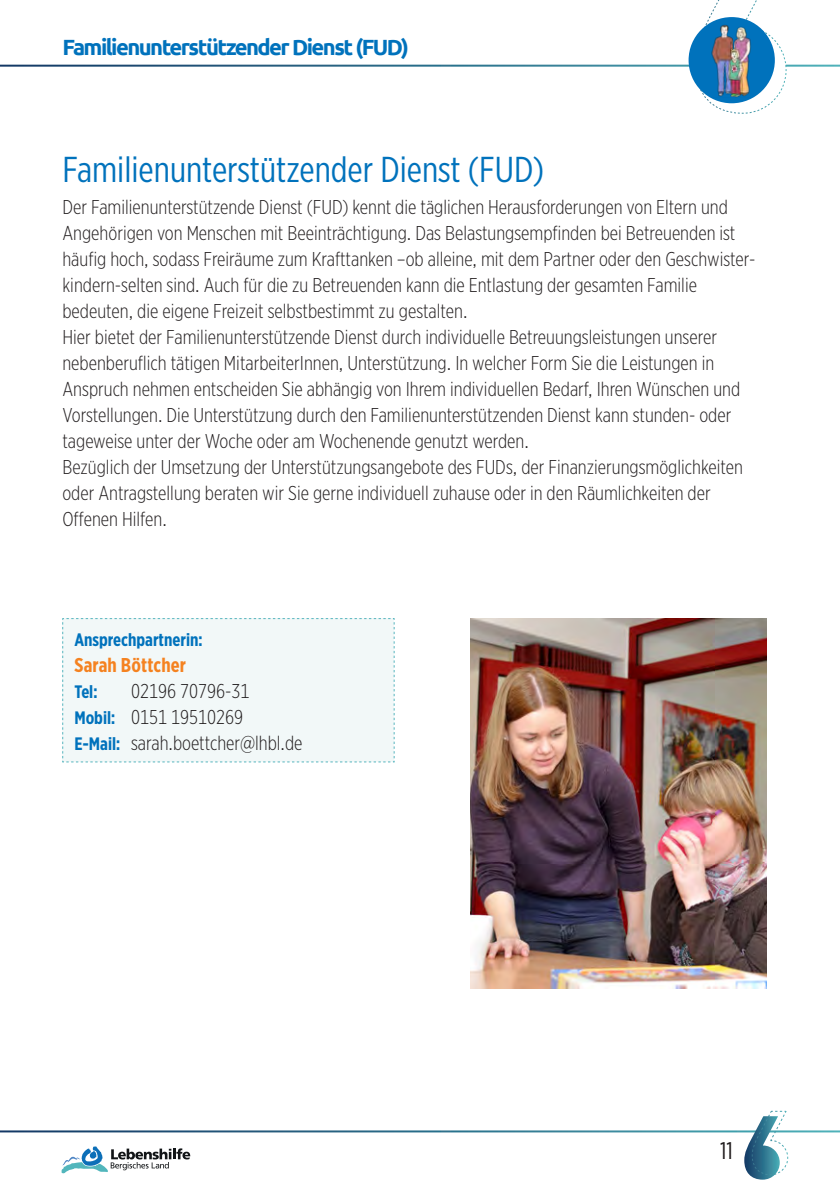
<style>
.page{position:relative;width:840px;height:1191px;background:#fff}
.page>*{position:absolute;margin:0;border:0;box-sizing:border-box;transform-origin:0 0}
.t1{font:36px "Gotham X Narrow";color:#0072bc}
.t2{font:24px "Gotham X Narrow";color:#231f20}
.t3{font:700 22px "Ubuntu";letter-spacing:-.07em;color:#0072bc}
.t4{font:300 20px/26px "Gotham X Narrow";color:#231f20}
.t5{font:700 20px "Gotham X Narrow";letter-spacing:.01em;color:#f58220}
.t6{font:700 18px "Gotham X Narrow";color:#0072bc}
.s1{font-weight:700;font-size:18px;color:#0072bc}
</style>
<div class="page">
<svg style="left:743px;top:1110px;width:44px;height:69px"></svg>
<svg style="left:61px;top:1146px;width:129px;height:27px"></svg>
<svg style="left:699px;top:0;width:87px;height:114px"></svg>
<div style="left:688px;top:17px;width:86px;height:86px;background:#0072bc;border-radius:50%"></div>
<img style="left:701px;top:23px;width:59px;height:74px">
<img style="left:470px;top:618px;width:295px;height:370px">
<div style="left:62px;top:618px;width:332px;height:144px;background:#f2f8f8"></div>
<p class="t3" style="left:62px;top:34px;width:348px">Familienunterstützender Dienst (FUD)</p>
<h1 class="t1" style="left:62px;top:148px;width:483px">Familienunterstützender Dienst (FUD)</h1>
<p class="t4" style="left:62px;top:193px;width:694px">Der Familienunterstützende Dienst (FUD) kennt die täglichen Herausforderungen von Eltern und Angehörigen von Menschen mit Beeinträchtigung. Das Belastungsempfinden bei Betreuenden ist häufig hoch, sodass Freiräume zum Krafttanken –ob alleine, mit dem Partner oder den Geschwister&shy;kindern-selten sind. Auch für die zu Betreuenden kann die Entlastung der gesamten Familie bedeuten, die eigene Freizeit selbstbestimmt zu gestalten.<br>Hier bietet der Familienunterstützende Dienst durch individuelle Betreuungsleistungen unserer nebenberuflich tätigen MitarbeiterInnen, Unterstützung. In welcher Form Sie die Leistungen in Anspruch nehmen entscheiden Sie abhängig von Ihrem individuellen Bedarf, Ihren Wünschen und Vorstellungen. Die Unterstützung durch den Familienunterstützenden Dienst kann stunden- oder tageweise unter der Woche oder am Wochenende genutzt werden.<br>Bezüglich der Umsetzung der Unterstützungsangebote des FUDs, der Finanzierungsmöglichkeiten oder Antragstellung beraten wir Sie gerne individuell zuhause oder in den Räumlichkeiten der Offenen Hilfen.</p>
<p class="t6" style="left:74px;top:629px;width:129px">Ansprechpartnerin:</p>
<p class="t5" style="left:74px;top:653px;width:113px">Sarah Böttcher</p>
<p class="t6" style="left:74px;top:681px;width:25px">Tel:</p>
<p class="t4" style="left:74px;top:678px;width:229px;text-indent:57px">02196 70796-31<br><span class="s1">Mobil:</span> 0151 19510269<br><span class="s1">E-Mail:</span> sarah.boettcher@lhbl.de</p>
<p class="t2" style="left:719px;top:1136px;width:14px">11</p>
</div>
